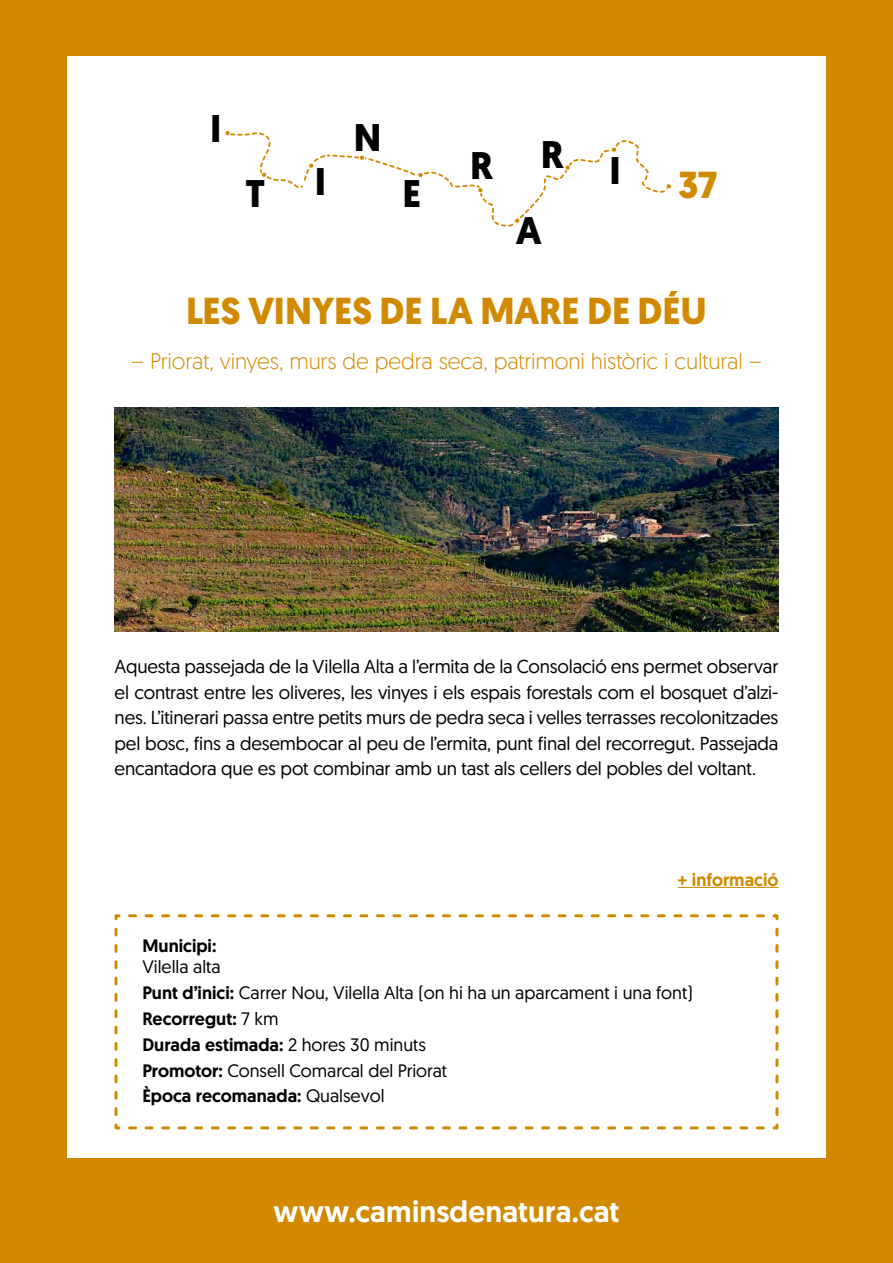
<style>
.page{position:relative;width:893px;height:1263px;background:#d18a00}
.page>*{position:absolute;margin:0;border:0;box-sizing:border-box;transform-origin:0 0}
.t1{font:700 38.4px "Geomanist";color:#010203}
.t2{font:700 37.5px "Geomanist";letter-spacing:-.005em;color:#d18a00}
.t3{font:500 30px "Geomanist";letter-spacing:.005em;color:#fff}
.t4{font:300 22.5px "Geomanist";letter-spacing:-.005em;color:#d18a00}
.t5{font:18.75px/25.5px "Geomanist";letter-spacing:-.005em;color:#000;text-align:justify}
.t6{font:18px/21.6px "Geomanist";color:#000}
.t7{font:500 18px "Geomanist";color:#000}
.t8{font:500 18px "Geomanist";color:#d18a00}
.s1{font-weight:500}
.s2{font-weight:400}
</style>
<div class="page">
<div style="left:67px;top:57px;width:759px;height:1101px;background:#fff"></div>
<svg style="left:114px;top:914px;width:665px;height:216px"></svg>
<svg style="left:225px;top:130px;width:447px;height:97px"></svg>
<img style="left:115px;top:408px;width:663px;height:223px">
<hr style="left:678px;top:887px;width:100px;height:1px;background:#d18a00">
<p class="t1" style="left:210px;top:103px;width:13px">I</p>
<p class="t1" style="left:245px;top:168px;width:21px">T</p>
<p class="t1" style="left:315px;top:156px;width:13px">I</p>
<p class="t1" style="left:354px;top:112px;width:29px">N</p>
<p class="t1" style="left:403px;top:168px;width:20px">E</p>
<p class="t1" style="left:470px;top:140px;width:25px">R</p>
<p class="t1" style="left:541px;top:137px;width:82px">R I</p>
<p class="t1" style="left:516px;top:205px;width:28px">A</p>
<p class="t2" style="left:678px;top:160px;width:41px">37</p>
<p class="t2" style="left:186px;top:285px;width:522px">LES VINYES DE LA MARE DE DÉU</p>
<p class="t4" style="left:131px;top:346px;width:632px">– Priorat, vinyes, murs de pedra seca, patrimoni històric i cultural –</p>
<p class="t5" style="left:115px;top:653px;width:665px">Aquesta passejada de la Vilella Alta a l’ermita de la Consolació ens permet observar el contrast entre les oliveres, les vinyes i els espais forestals com el bosquet d’alzi&shy;nes. L’itinerari passa entre petits murs de pedra seca i velles terrasses recolonitzades pel bosc, fins a desembocar al peu de l’ermita, punt final del recorregut. Passejada encantadora que es pot combinar amb un tast als cellers del pobles del voltant.</p>
<p class="t8" style="left:678px;top:867px;width:102px">+ informació</p>
<p class="t6" style="left:142px;top:934px;width:80px"><span class="s1">Municipi:<br></span>Vilella alta</p>
<p class="t6" style="left:142px;top:981px;width:552px"><span class="s1">Punt d’inici:</span> Carrer Nou, Vilella Alta (on hi ha un aparcament i una font)</p>
<p class="t7" style="left:142px;top:1007px;width:138px">Recorregut: <span class="s2">7 km</span></p>
<p class="t7" style="left:142px;top:1032px;width:285px">Durada estimada: <span class="s2">2 hores 30 minuts</span></p>
<p class="t6" style="left:142px;top:1059px;width:306px"><span class="s1">Promotor:</span> Consell Comarcal del Priorat</p>
<p class="t7" style="left:142px;top:1084px;width:244px">Època recomanada: <span class="s2">Qualsevol</span></p>
<h3 class="t3" style="left:273px;top:1192px;width:348px">www.caminsdenatura.cat</h3>
</div>
